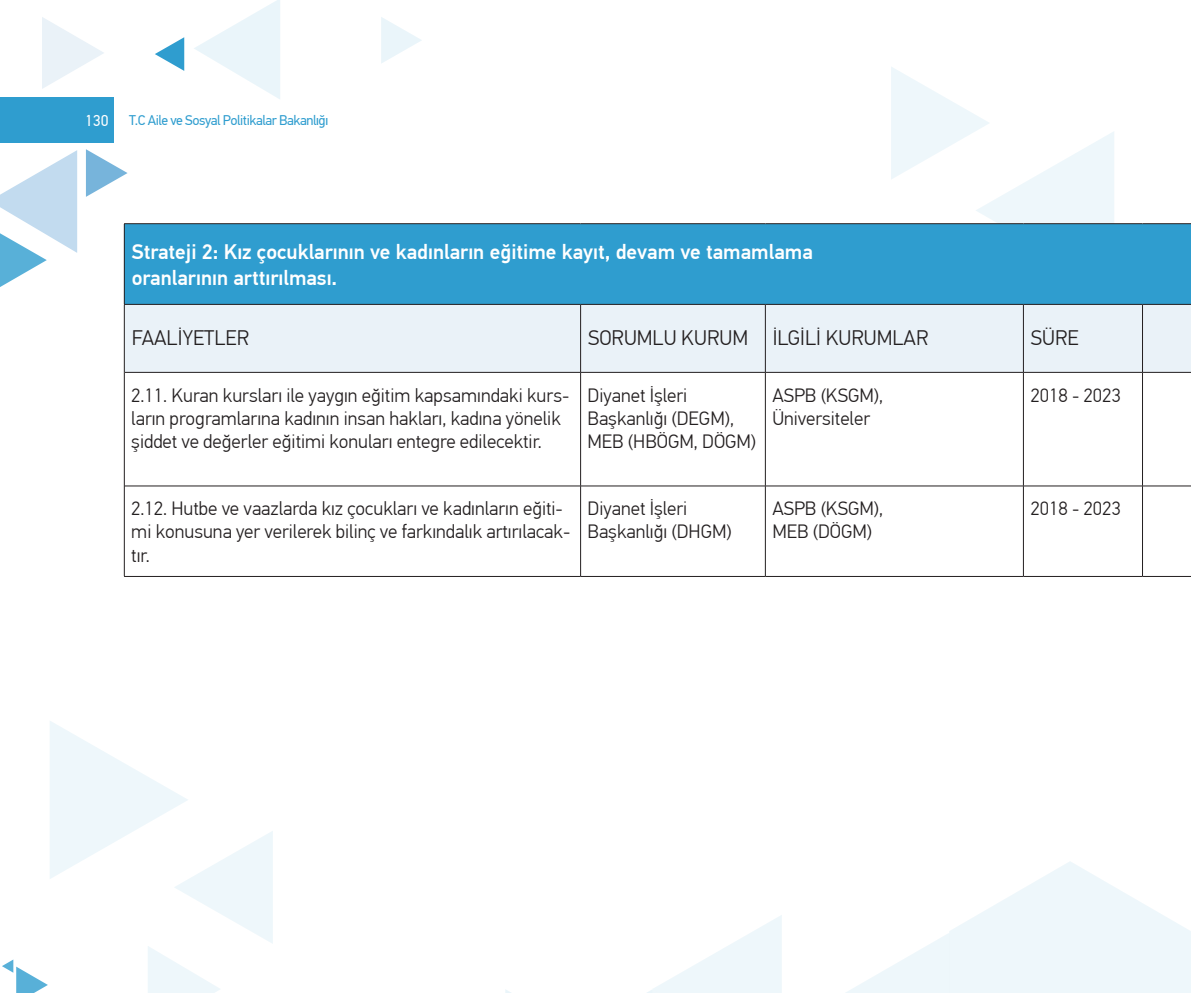
<style>
.page{position:relative;width:1191px;height:993px;background:#fff}
.page>*{position:absolute;margin:0;border:0;box-sizing:border-box;transform-origin:0 0}
.t1{font:500 21px "PF Din Text Pro";color:#fff}
.t2{font:300 21px "PF Din Text Pro";color:#231f20}
.t3{font:300 19.25px/23.1px "PF Din Text Pro";color:#231f20}
.t4{font:15.75px "PF Din Text Pro";color:#fff}
.t5{font:14px "PF Din Text Pro";letter-spacing:-.03em;color:#2f9dcf}
</style>
<div class="page">
<div style="left:0;top:97px;width:114px;height:45px;background:#2f9dcf"></div>
<svg style="left:194px;top:0;width:86px;height:99px"></svg>
<svg style="left:381px;top:17px;width:41px;height:46px"></svg>
<svg style="left:155px;top:37px;width:29px;height:34px"></svg>
<svg style="left:505px;top:915px;width:277px;height:77px"></svg>
<svg style="left:847px;top:862px;width:344px;height:130px"></svg>
<svg style="left:891px;top:67px;width:223px;height:156px"></svg>
<svg style="left:2px;top:721px;width:271px;height:271px"></svg>
<svg style="left:42px;top:17px;width:62px;height:72px"></svg>
<svg style="left:0;top:150px;width:77px;height:137px"></svg>
<svg style="left:86px;top:149px;width:42px;height:48px"></svg>
<div style="left:124px;top:223px;width:1067px;height:81px;background:#2f9dcf"></div>
<div style="left:125px;top:305px;width:1066px;height:67px;background:#eaf2f8"></div>
<hr style="left:580px;top:304px;width:1px;height:68px;background:#231f20">
<hr style="left:580px;top:372px;width:1px;height:113px;background:#231f20">
<hr style="left:580px;top:486px;width:1px;height:90px;background:#231f20">
<hr style="left:765px;top:304px;width:1px;height:68px;background:#231f20">
<hr style="left:765px;top:372px;width:1px;height:113px;background:#231f20">
<hr style="left:765px;top:486px;width:1px;height:90px;background:#231f20">
<hr style="left:124px;top:223px;width:456px;height:1px;background:#231f20">
<hr style="left:124px;top:224px;width:1px;height:80px;background:#231f20">
<hr style="left:580px;top:223px;width:185px;height:1px;background:#231f20">
<hr style="left:765px;top:223px;width:258px;height:1px;background:#231f20">
<hr style="left:1023px;top:223px;width:119px;height:1px;background:#231f20">
<hr style="left:1142px;top:223px;width:49px;height:1px;background:#231f20">
<hr style="left:124px;top:304px;width:456px;height:1px;background:#231f20">
<hr style="left:124px;top:304px;width:1px;height:68px;background:#231f20">
<hr style="left:580px;top:304px;width:185px;height:1px;background:#231f20">
<hr style="left:765px;top:304px;width:258px;height:1px;background:#231f20">
<hr style="left:1023px;top:304px;width:119px;height:1px;background:#231f20">
<hr style="left:1142px;top:304px;width:49px;height:1px;background:#231f20">
<hr style="left:1142px;top:304px;width:1px;height:68px;background:#231f20">
<hr style="left:124px;top:372px;width:1px;height:114px;background:#231f20">
<hr style="left:1142px;top:372px;width:1px;height:113px;background:#231f20">
<hr style="left:124px;top:486px;width:1px;height:90px;background:#231f20">
<hr style="left:1142px;top:486px;width:1px;height:90px;background:#231f20">
<hr style="left:124px;top:576px;width:456px;height:1px;background:#231f20">
<hr style="left:580px;top:576px;width:185px;height:1px;background:#231f20">
<hr style="left:765px;top:576px;width:258px;height:1px;background:#231f20">
<hr style="left:1023px;top:576px;width:119px;height:1px;background:#231f20">
<hr style="left:1142px;top:576px;width:49px;height:1px;background:#231f20">
<hr style="left:1023px;top:304px;width:1px;height:68px;background:#231f20">
<hr style="left:125px;top:372px;width:455px;height:1px;background:#231f20">
<hr style="left:580px;top:372px;width:185px;height:1px;background:#231f20">
<hr style="left:765px;top:372px;width:258px;height:1px;background:#231f20">
<hr style="left:1023px;top:372px;width:119px;height:1px;background:#231f20">
<hr style="left:1023px;top:372px;width:1px;height:113px;background:#231f20">
<hr style="left:1142px;top:372px;width:49px;height:1px;background:#231f20">
<hr style="left:125px;top:485px;width:455px;height:1px;background:#231f20">
<hr style="left:580px;top:485px;width:185px;height:1px;background:#231f20">
<hr style="left:765px;top:485px;width:258px;height:1px;background:#231f20">
<hr style="left:1023px;top:485px;width:119px;height:1px;background:#231f20">
<hr style="left:1023px;top:486px;width:1px;height:90px;background:#231f20">
<hr style="left:1142px;top:485px;width:49px;height:1px;background:#231f20">
<p class="t4" style="left:85px;top:111px;width:25px">130</p>
<p class="t5" style="left:129px;top:112px;width:201px">T.C Aile ve Sosyal Politikalar Bakanlığı</p>
<p class="t1" style="left:132px;top:239px;width:682px">Strateji 2: Kız çocuklarının ve kadınların eğitime kayıt, devam ve tamamlama</p>
<p class="t1" style="left:132px;top:264px;width:207px">oranlarının arttırılması.</p>
<p class="t2" style="left:132px;top:325px;width:119px">FAALİYETLER</p>
<p class="t2" style="left:588px;top:325px;width:161px">SORUMLU KURUM</p>
<p class="t2" style="left:773px;top:325px;width:157px">İLGİLİ KURUMLAR</p>
<p class="t2" style="left:1030px;top:325px;width:49px">SÜRE</p>
<p class="t3" style="left:131px;top:384px;width:439px">2.11. Kuran kursları ile yaygın eğitim kapsamındaki kurs&shy;ların programlarına kadının insan hakları, kadına yönelik şiddet ve değerler eğitimi konuları entegre edilecektir.</p>
<p class="t3" style="left:587px;top:384px;width:170px">Diyanet İşleri<br>Başkanlığı (DEGM),<br>MEB (HBÖGM, DÖGM)</p>
<p class="t3" style="left:772px;top:384px;width:112px">ASPB (KSGM),</p>
<p class="t3" style="left:772px;top:407px;width:99px">Üniversiteler</p>
<p class="t3" style="left:131px;top:497px;width:440px">2.12. Hutbe ve vaazlarda kız çocukları ve kadınların eğiti&shy;mi konusuna yer verilerek bilinç ve farkındalık artırılacak&shy;tır.</p>
<p class="t3" style="left:587px;top:497px;width:101px">Diyanet İşleri</p>
<p class="t3" style="left:587px;top:520px;width:146px">Başkanlığı (DHGM)</p>
<p class="t3" style="left:772px;top:497px;width:112px">ASPB (KSGM),</p>
<p class="t3" style="left:772px;top:520px;width:101px">MEB (DÖGM)</p>
<p class="t3" style="left:1030px;top:384px;width:92px">2018 - 2023</p>
<p class="t3" style="left:1030px;top:497px;width:92px">2018 - 2023</p>
</div>
